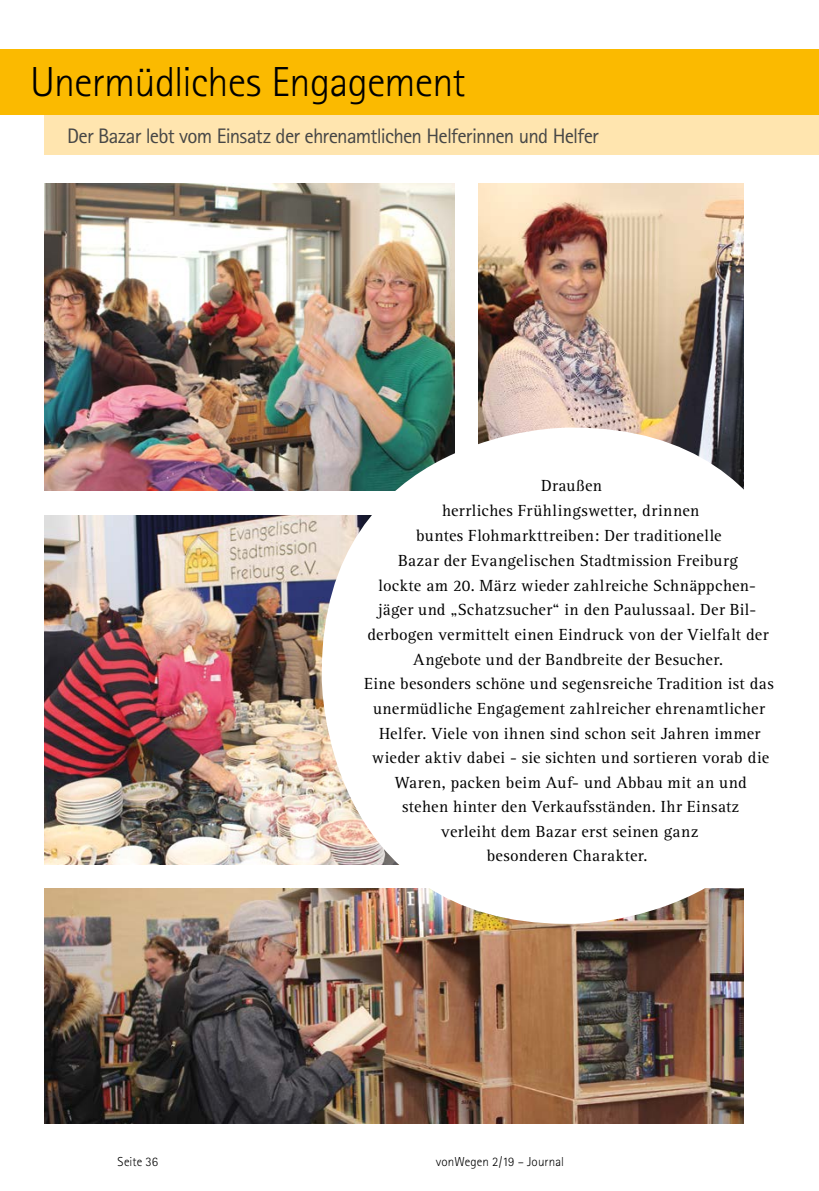
<style>
.page{position:relative;width:819px;height:1191px;background:#fff}
.page>*{position:absolute;margin:0;border:0;box-sizing:border-box;transform-origin:0 0}
.t1{font:300 42px "Rotis Sans Serif";letter-spacing:-.015em;color:#000}
.t2{font:21px "Rotis Sans Serif";letter-spacing:-.04em;color:#474746}
.t3{font:16.62px/24.7px "Rotis Serif";letter-spacing:.025em;color:#000;text-align:center}
.t4{font:300 12.95px "Rotis Sans Serif";letter-spacing:.01em;color:#000}
</style>
<div class="page">
<img style="left:45px;top:515px;width:353px;height:349px">
<img style="left:45px;top:184px;width:409px;height:307px">
<img style="left:478px;top:184px;width:265px;height:305px">
<img style="left:45px;top:888px;width:698px;height:235px">
<div style="left:0;top:49px;width:819px;height:66px;background:#fbba00"></div>
<div style="left:45px;top:115px;width:774px;height:39px;background:#ffe5af"></div>
<div style="left:322px;top:427px;width:496px;height:497px;background:#fff;border-radius:245px"></div>
<h1 class="t1" style="left:30px;top:58px;width:437px">Unermüdliches Engagement</h1>
<p class="t2" style="left:67px;top:123px;width:533px">Der Bazar lebt vom Einsatz der ehrenamtlichen Helferinnen und Helfer</p>
<p class="t3" style="left:364px;top:474px;width:411px">Draußen<br>herrliches Frühlingswetter, drinnen<br>buntes Flohmarkttreiben: Der traditionelle<br>Bazar der Evangelischen Stadtmission Freiburg<br>lockte am 20. März wieder zahlreiche Schnäppchen&shy;jäger und „Schatzsucher“ in den Paulussaal. Der Bil&shy;derbogen vermittelt einen Eindruck von der Vielfalt der Angebote und der Bandbreite der Besucher.<br>Eine besonders schöne und segensreiche Tradition ist das unermüdliche Engagement zahlreicher ehrenamtlicher Helfer. Viele von ihnen sind schon seit Jahren immer wieder aktiv dabei - sie sichten und sortieren vorab die Waren, packen beim Auf- und Abbau mit an und<br>stehen hinter den Verkaufsständen. Ihr Einsatz<br>verleiht dem Bazar erst seinen ganz<br>besonderen Charakter.</p>
<p class="t4" style="left:118px;top:1154px;width:42px">Seite 36</p>
<p class="t4" style="left:436px;top:1154px;width:130px">vonWegen 2/19 – Journal</p>
</div>
